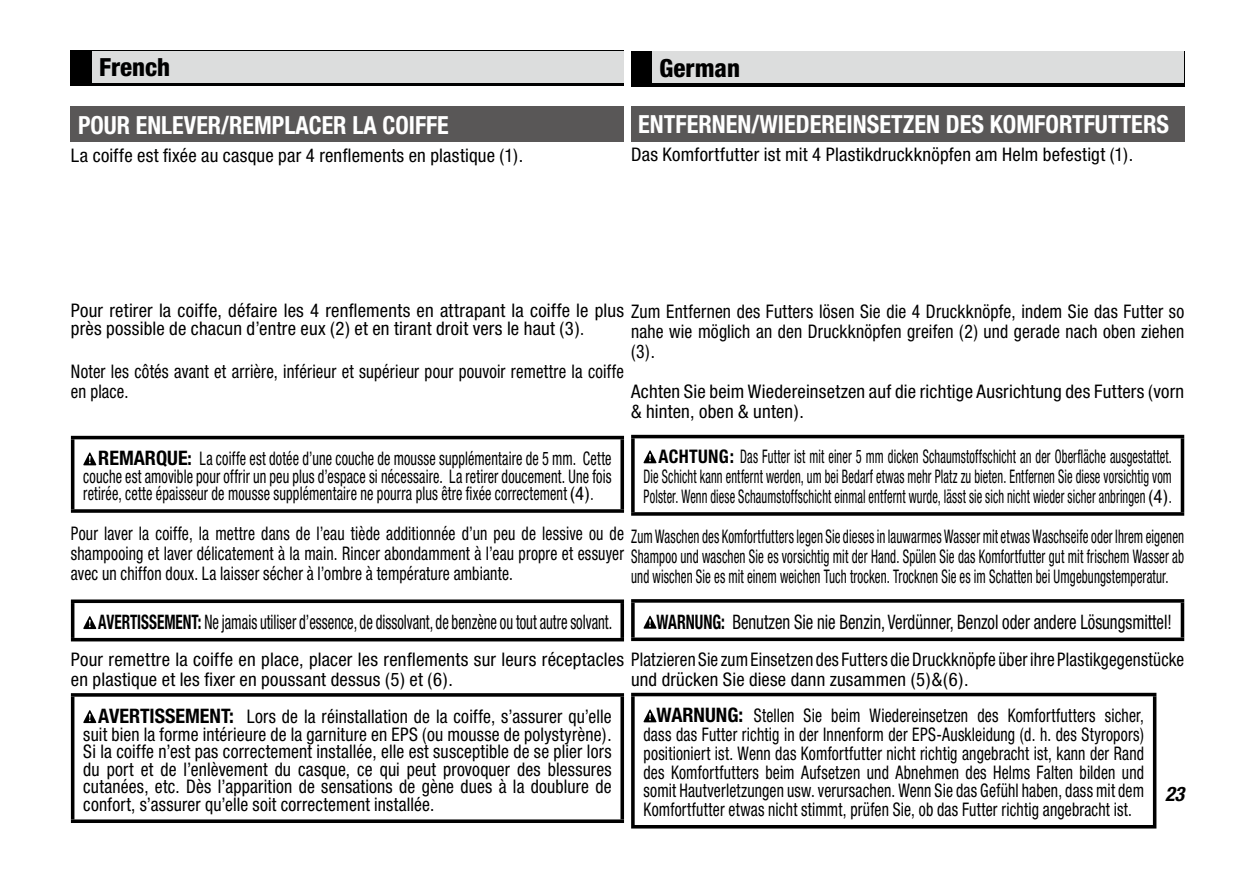
<style>
.page{position:relative;width:1241px;height:872px;background:#fff}
.page>*{position:absolute;margin:0;border:0;box-sizing:border-box;transform-origin:0 0}
.t1{font:700 condensed 25px "Helvetica Neue";color:#fff}
.t2{font:700 condensed 25px "Helvetica Neue";color:#fff;scale:.96 1}
.t3{font:800 condensed 25px "Helvetica Neue";color:#000}
.t4{font:condensed 20px "Helvetica Neue";color:#000;scale:.73 1}
.t5{font:condensed 20px "Helvetica Neue";color:#000;scale:.84 1}
.t6{font:italic 700 condensed 20px "Helvetica Neue";color:#000}
.t7{font:condensed 18.75px/17.5px "Helvetica Neue";letter-spacing:.01em;color:#000}
.t8{font:condensed 18.75px/18.8px "Helvetica Neue";letter-spacing:.01em;color:#000;text-align:justify;scale:.84 1}
.t9{font:condensed 18.75px/17.5px "Helvetica Neue";letter-spacing:.01em;color:#000;text-align:justify;scale:.94 1}
.t10{font:condensed 18.75px/20px "Helvetica Neue";letter-spacing:.01em;color:#000;text-align:justify;scale:.66 1}
.t11{font:condensed 18.75px/20px "Helvetica Neue";letter-spacing:.01em;color:#000;text-align:justify;scale:.69 1}
.t12{font:condensed 18.75px/17.5px "Helvetica Neue";letter-spacing:.01em;color:#000;text-align:justify;scale:.76 1}
.t13{font:condensed 18.75px/20px "Helvetica Neue";letter-spacing:.01em;color:#000;scale:.9 1}
.s1{font-weight:700}
.s2{font-weight:700;font-size:20px}
</style>
<div class="page">
<div style="left:71px;top:51px;width:553px;height:35px;background:#000"></div>
<div style="left:631px;top:51px;width:552px;height:35px;background:#000"></div>
<div style="left:92px;top:51px;width:532px;height:32px;background:#dcdddd"></div>
<div style="left:652px;top:51px;width:531px;height:32px;background:#dcdddd"></div>
<div style="left:71px;top:106px;width:553px;height:36px;background:#595757"></div>
<hr style="left:71px;top:436px;width:553px;height:3px;background:#000">
<hr style="left:71px;top:439px;width:3px;height:70px;background:#000">
<svg style="left:620px;top:439px;width:4px;height:70px"></svg>
<svg style="left:71px;top:509px;width:553px;height:4px;background:#1c1c1c"></svg>
<svg style="left:83px;top:452px;width:13px;height:13px"></svg>
<svg style="left:71px;top:599px;width:553px;height:4px;background:#202020"></svg>
<hr style="left:71px;top:603px;width:3px;height:35px;background:#000">
<svg style="left:620px;top:603px;width:4px;height:35px"></svg>
<hr style="left:71px;top:638px;width:553px;height:3px;background:#000">
<svg style="left:83px;top:616px;width:13px;height:13px"></svg>
<hr style="left:71px;top:693px;width:553px;height:3px;background:#000">
<hr style="left:71px;top:696px;width:3px;height:123px;background:#000">
<svg style="left:620px;top:696px;width:4px;height:123px"></svg>
<svg style="left:71px;top:819px;width:553px;height:4px;background:#1d1d1d"></svg>
<svg style="left:83px;top:710px;width:13px;height:13px"></svg>
<div style="left:631px;top:106px;width:552px;height:35px;background:#595757"></div>
<hr style="left:631px;top:435px;width:552px;height:3px;background:#000">
<hr style="left:631px;top:438px;width:3px;height:74px;background:#000">
<hr style="left:1180px;top:438px;width:3px;height:74px;background:#000">
<svg style="left:631px;top:512px;width:552px;height:4px;background:#1c1c1c"></svg>
<svg style="left:643px;top:450px;width:13px;height:13px"></svg>
<hr style="left:631px;top:599px;width:552px;height:3px;background:#000">
<hr style="left:631px;top:602px;width:3px;height:35px;background:#000">
<hr style="left:1180px;top:602px;width:3px;height:35px;background:#000">
<svg style="left:631px;top:637px;width:552px;height:4px;background:#232323"></svg>
<svg style="left:643px;top:615px;width:13px;height:13px"></svg>
<hr style="left:631px;top:693px;width:525px;height:3px;background:#000">
<hr style="left:631px;top:696px;width:3px;height:129px;background:#000">
<svg style="left:1152px;top:696px;width:4px;height:129px"></svg>
<hr style="left:631px;top:825px;width:525px;height:3px;background:#000">
<svg style="left:643px;top:709px;width:13px;height:13px"></svg>
<h1 class="t3" style="left:99px;top:52px;width:72px">French</h1>
<h1 class="t3" style="left:659px;top:52px;width:82px">German</h1>
<h1 class="t2" style="left:78px;top:109px;width:388px">POUR ENLEVER/REMPLACER LA COIFFE</h1>
<p class="t7" style="left:71px;top:146px;width:454px">La coiffe est fixée au casque par 4 renflements en plastique (1).</p>
<h1 class="t1" style="left:631px;top:109px;width:539px"><sub>an.</sub>ENTFERNEN/WIEDEREINSETZEN DES KOMFORTFUTTERS</h1>
<p class="t7" style="left:631px;top:146px;width:504px">Das Komfortfutter ist mit 4 Plastikdruckknöpfen am Helm befestigt (1).</p>
<p class="t7" style="left:71px;top:302px;width:1114px">Pour retirer la coiffe, défaire les 4 renflements en attrapant la coiffe le plus Zum Entfernen des Futters lösen Sie die 4 Druckknöpfe, indem Sie das Futter so près possible de chacun d’entre eux (2) et en tirant droit vers le haut (3).</p>
<p class="t13" style="left:71px;top:361px;width:616px">Noter les côtés avant et arrière, inférieur et supérieur pour pouvoir remettre la coiffe en place.</p>
<p class="t9" style="left:631px;top:321px;width:590px;line-height:20px">nahe wie möglich an den Druckknöpfen greifen (2) und gerade nach oben ziehen (3).</p>
<p class="t7" style="left:631px;top:381px;width:554px;line-height:20px">Achten Sie beim Wiedereinsetzen auf die richtige Ausrichtung des Futters (vorn &amp; hinten, oben &amp; unten).</p>
<p class="t10" style="left:643px;top:446px;width:802px;text-indent:15px"><span class="s1">ACHTUNG:</span> Das Futter ist mit einer 5 mm dicken Schaumstoffschicht an der Oberfläche ausgestattet.<br>Die Schicht kann entfernt werden, um bei Bedarf etwas mehr Platz zu bieten. Entfernen Sie diese vorsichtig vom Polster. Wenn diese Schaumstoffschicht einmal entfernt wurde, lässt sie sich nicht wieder sicher anbringen (4).</p>
<p class="t11" style="left:631px;top:526px;width:803px">Zum Waschen des Komfortfutters legen Sie dieses in lauwarmes Wasser mit etwas Waschseife oder Ihrem eigenen Shampoo und waschen Sie es vorsichtig mit der Hand. Spülen Sie das Komfortfutter gut mit frischem Wasser ab und wischen Sie es mit einem weichen Tuch trocken. Trocknen Sie es im Schatten bei Umgebungstemperatur.</p>
<p class="t5" style="left:656px;top:610px;width:615px"><span class="s1">WARNUNG:</span> Benutzen Sie nie Benzin, Verdünner, Benzol oder andere Lösungsmittel!</p>
<p class="t7" style="left:656px;top:660px;width:489px;line-height:36.5px;text-indent:-25px">und drücken Sie diese dann zusammen (5)&amp;(6).<br><span class="s2">WARNUNG:</span> Stellen Sie beim Wiedereinsetzen des Komfortfutters sicher,</p>
<p class="t8" style="left:643px;top:725px;width:597px">dass das Futter richtig in der Innenform der EPS-Auskleidung (d. h. des Styropors) positioniert ist. Wenn das Komfortfutter nicht richtig angebracht ist, kann der Rand des Komfortfutters beim Aufsetzen und Abnehmen des Helms Falten bilden und somit Hautverletzungen usw. verursachen. Wenn Sie das Gefühl haben, dass mit dem Komfortfutter etwas nicht stimmt, prüfen Sie, ob das Futter richtig angebracht ist.</p>
<p class="t12" style="left:83px;top:450px;width:696px;text-indent:15px"><span class="s2">REMARQUE</span><span class="s1">:</span> La coiffe est dotée d’une couche de mousse supplémentaire de 5 mm. Cette couche est amovible pour offrir un peu plus d’espace si nécessaire. La retirer doucement. Une fois retirée, cette épaisseur de mousse supplémentaire ne pourra plus être fixée correctement (4).</p>
<p class="t8" style="left:71px;top:523px;width:660px;line-height:20px">Pour laver la coiffe, la mettre dans de l’eau tiède additionnée d’un peu de lessive ou de shampooing et laver délicatement à la main. Rincer abondamment à l’eau propre et essuyer avec un chiffon doux. La laisser sécher à l’ombre à température ambiante.</p>
<p class="t4" style="left:98px;top:610px;width:705px"><span class="s1">AVERTISSEMENT:</span> Ne jamais utiliser d’essence, de dissolvant, de benzène ou tout autre solvant.</p>
<p class="t7" style="left:71px;top:649px;width:1114px;line-height:20.2px">Pour remettre la coiffe en place, placer les renflements sur leurs réceptacles Platzieren Sie zum Einsetzen des Futters die Druckknöpfe über ihre Plastikgegenstücke en plastique et les fixer en poussant dessus (5) et (6).</p>
<p class="t9" style="left:83px;top:707px;width:563px;text-indent:15px"><span class="s2">AVERTISSEMENT:</span> Lors de la réinstallation de la coiffe, s’assurer qu’elle suit bien la forme intérieure de la garniture en EPS (ou mousse de polystyrène).<br>Si la coiffe n’est pas correctement installée, elle est susceptible de se plier lors du port et de l’enlèvement du casque, ce qui peut provoquer des blessures cutanées, etc. Dès l’apparition de sensations de gène dues à la doublure de confort, s’assurer qu’elle soit correctement installée.</p>
<p class="t6" style="left:1164px;top:782px;width:21px">23</p>
</div>
